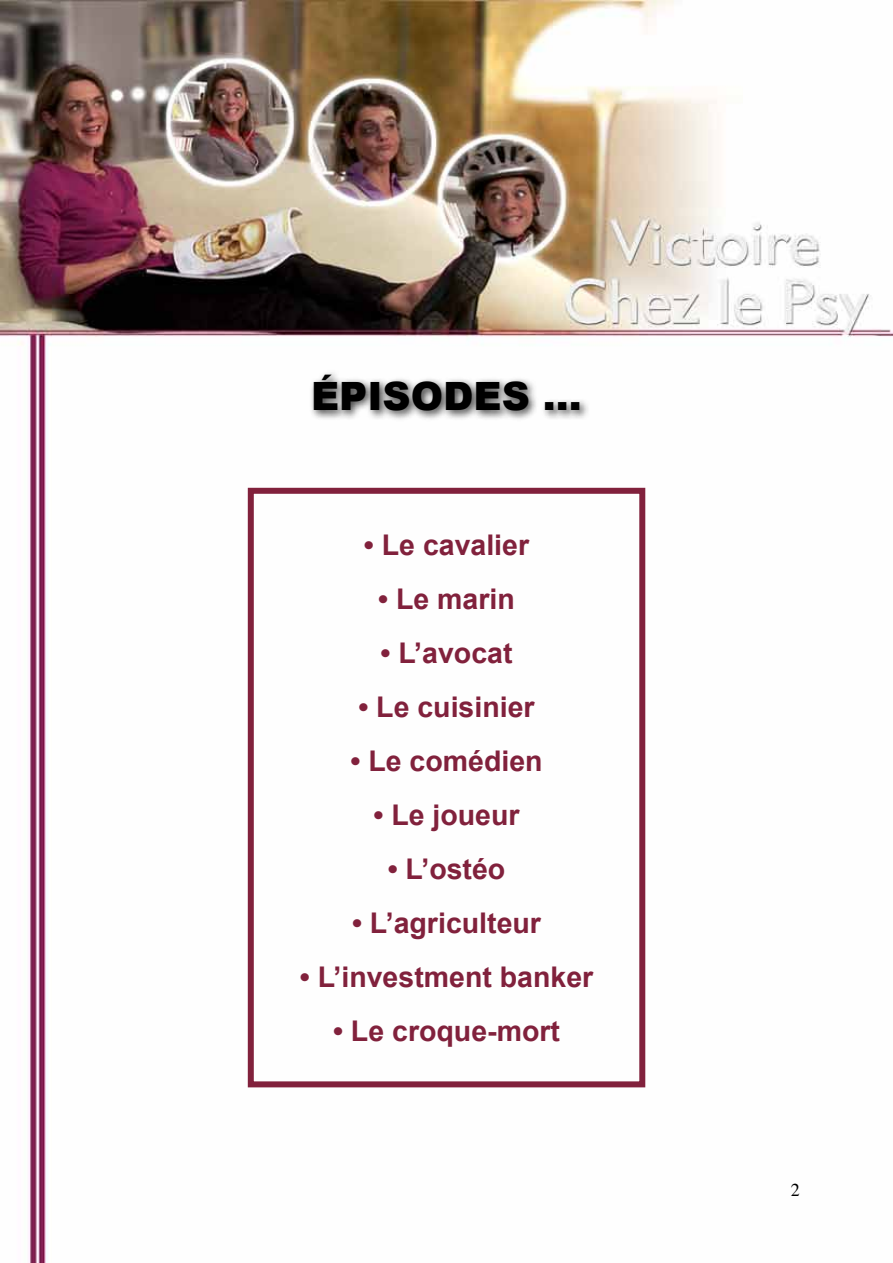
<style>
.page{position:relative;width:893px;height:1263px;background:#fff}
.page>*{position:absolute;margin:0;border:0;box-sizing:border-box;transform-origin:0 0}
.t1{font:900 39px "Arial";color:#000}
.t2{font:700 28.5px "Arial";color:#81213c}
.t3{font:18px "Times";color:#000}
</style>
<div class="page">
<img style="left:0;top:0;width:893px;height:1263px">
<div style="left:308px;top:369px;width:283px;height:52px;background:#000;opacity:.75"></div>
<div style="left:248px;top:488px;width:397px;height:599px;border:6px solid #81213c"></div>
<h1 class="t1" style="left:311px;top:367px;width:272px">éPISODES ...</h1>
<p class="t2" style="left:364px;top:526px;width:167px">• Le cavalier</p>
<p class="t2" style="left:378px;top:580px;width:138px">• Le marin</p>
<p class="t2" style="left:381px;top:634px;width:133px">• L’avocat</p>
<p class="t2" style="left:358px;top:688px;width:178px">• Le cuisinier</p>
<p class="t2" style="left:350px;top:742px;width:194px">• Le comédien</p>
<p class="t2" style="left:373px;top:796px;width:148px">• Le joueur</p>
<p class="t2" style="left:388px;top:850px;width:119px">• L’ostéo</p>
<p class="t2" style="left:352px;top:904px;width:190px">• L’agriculteur</p>
<p class="t2" style="left:300px;top:958px;width:295px">• L’investment banker</p>
<p class="t2" style="left:333px;top:1012px;width:228px">• Le croque-mort</p>
<p class="t3" style="left:791px;top:1173px;width:10px">2</p>
</div>
